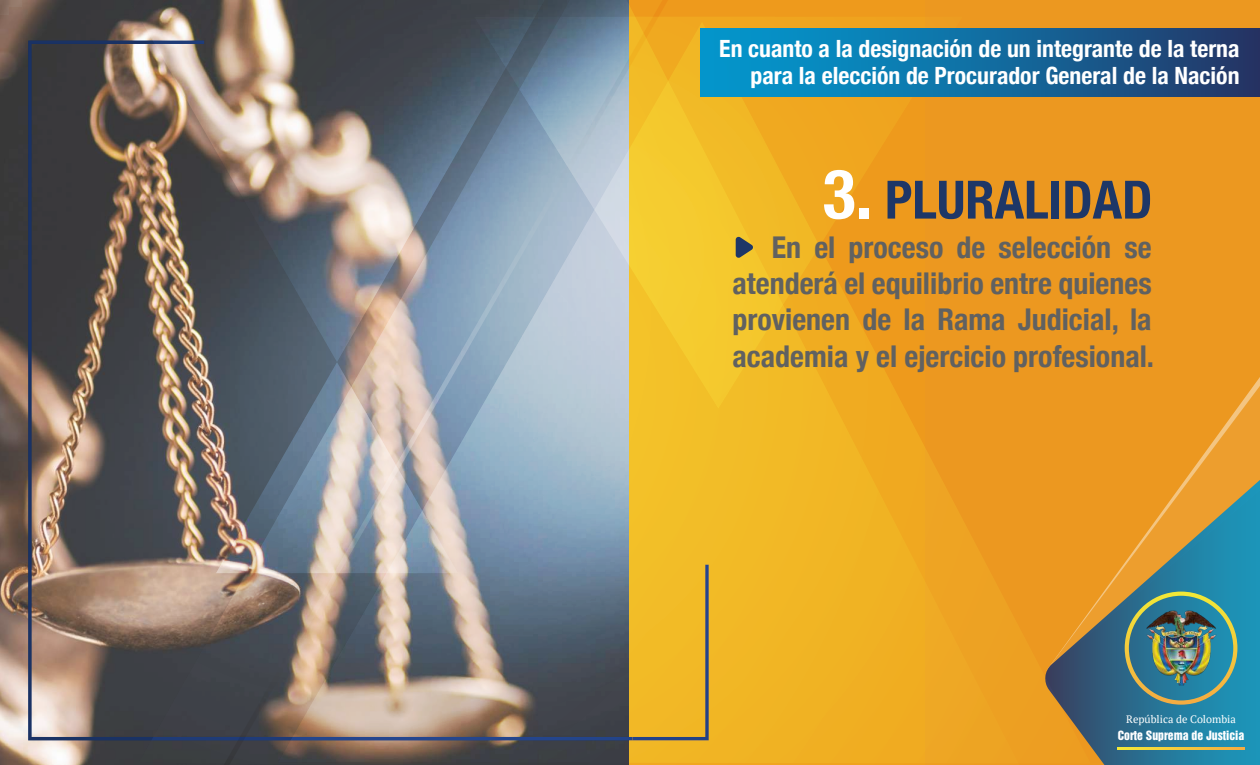
<style>
.page{position:relative;width:1260px;height:765px;background:#fff}
.page>*{position:absolute;margin:0;border:0;box-sizing:border-box;transform-origin:0 0}
.t1{font:700 condensed 52.88px "Helvetica Neue";color:#1e3767}
.t2{font:700 condensed 30px/36.2px "Helvetica Neue";color:#606161;text-align:justify}
.t3{font:700 condensed 23.75px/27.5px "Helvetica Neue";color:#fff;text-align:right}
.t4{font:11.62px "Helvetica Inserat LT Std";color:#fff}
.t5{font:10.75px "PT Serif";color:#fff}
.s1{font-size:68.75px;color:#fff}
</style>
<div class="page">
<div style="left:629px;top:0;width:631px;height:765px;background:#ec9820"></div>
<svg style="left:1185px;top:386px;width:75px;height:94px;fill:#ed9e2e"></svg>
<svg style="left:1091px;top:480px;width:169px;height:285px"></svg>
<svg style="left:1125px;top:592px;width:112px;height:113px"></svg>
<svg style="left:1118px;top:747px;width:126px;height:3px"></svg>
<img style="left:1143px;top:609px;width:76px;height:77px">
<svg style="left:1021px;top:28px;width:70px;height:719px"></svg>
<svg style="left:925px;top:28px;width:96px;height:735px"></svg>
<svg style="left:907px;top:28px;width:18px;height:735px;fill:#f0a720"></svg>
<svg style="left:889px;top:28px;width:18px;height:736px;fill:#f0a920"></svg>
<svg style="left:871px;top:17px;width:18px;height:748px;fill:#f0aa20"></svg>
<svg style="left:853px;top:17px;width:18px;height:748px;fill:#f0ab21"></svg>
<svg style="left:835px;top:17px;width:18px;height:748px;fill:#f0ad22"></svg>
<svg style="left:817px;top:17px;width:18px;height:748px;fill:#f0af23"></svg>
<svg style="left:800px;top:17px;width:17px;height:748px;fill:#f0b424"></svg>
<svg style="left:782px;top:17px;width:18px;height:748px;fill:#f1b725"></svg>
<svg style="left:764px;top:17px;width:18px;height:748px;fill:#f2b926"></svg>
<svg style="left:746px;top:17px;width:18px;height:748px;fill:#f2ba26"></svg>
<svg style="left:728px;top:17px;width:18px;height:748px;fill:#f2bb27"></svg>
<svg style="left:711px;top:17px;width:17px;height:748px;fill:#f2bc28"></svg>
<svg style="left:693px;top:17px;width:18px;height:748px;fill:#f2bd28"></svg>
<svg style="left:675px;top:17px;width:18px;height:748px;fill:#f2bf28"></svg>
<img style="left:0;top:15px;width:220px;height:750px">
<img style="left:220px;top:0;width:452px;height:765px">
<svg style="left:736px;top:236px;width:17px;height:23px"></svg>
<div style="left:700px;top:29px;width:560px;height:68px;background:linear-gradient(to right,#019fd5,#233868)"></div>
<p class="t3" style="left:719px;top:33px;width:522px">En cuanto a la designación de un integrante de la terna para la elección de Procurador General de la Nación</p>
<h1 class="t1" style="left:823px;top:156px;width:331px"><span class="s1">3.</span> PLURALIDAD</h1>
<p class="t2" style="left:733px;top:227px;width:423px;text-indent:39px">En el proceso de selección se atenderá el equilibrio entre quienes provienen de la Rama Judicial, la academia y el ejercicio profesional.</p>
<p class="t5" style="left:1126px;top:712px;width:111px">República de Colombia</p>
<p class="t4" style="left:1118px;top:728px;width:128px">Corte Suprema de Justicia</p>
</div>
